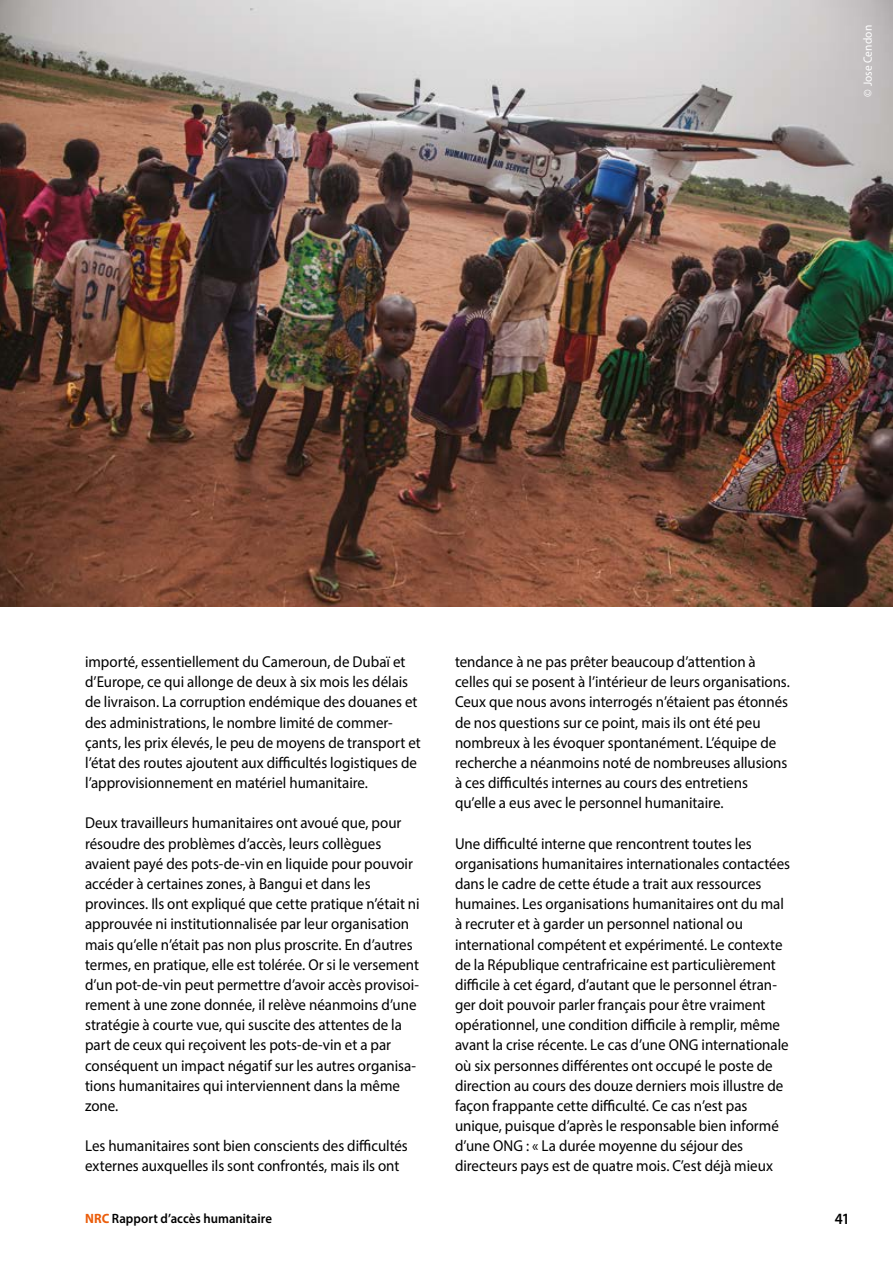
<style>
.page{position:relative;width:893px;height:1263px;background:#fff}
.page>*{position:absolute;margin:0;border:0;box-sizing:border-box;transform-origin:0 0}
.t1{font:15.75px/20.1px "Myriad Pro";letter-spacing:-.005em;color:#000;scale:.95 1}
.t2{font:600 15.75px "Myriad Pro";color:#000;scale:.95 1}
.t3{font:600 13.5px "Myriad Pro";letter-spacing:.005em;color:#000;scale:.95 1}
.t4{font:12px "Myriad Pro";letter-spacing:.01em;color:#fff;scale:.95 1}
.s1{font-weight:700;color:#eb5d0b}
</style>
<div class="page">
<img style="left:0;top:0;width:893px;height:606px">
<p class="t4" style="left:860px;top:96px;width:77px;rotate:-90deg">© Jose Cendon</p>
<p class="t1" style="left:85px;top:651px;width:355px">importé, essentiellement du Cameroun, de Dubaï et d’Europe, ce qui allonge de deux à six mois les délais de livraison. La corruption endémique des douanes et des administrations, le nombre limité de commer&shy;çants, les prix élevés, le peu de moyens de transport et l’état des routes ajoutent aux difficultés logistiques de l’approvisionnement en matériel humanitaire.</p>
<p class="t1" style="left:85px;top:813px;width:354px">Deux travailleurs humanitaires ont avoué que, pour résoudre des problèmes d’accès, leurs collègues avaient payé des pots-de-vin en liquide pour pouvoir accéder à certaines zones, à Bangui et dans les provinces. Ils ont expliqué que cette pratique n’était ni approuvée ni institutionnalisée par leur organisation mais qu’elle n’était pas non plus proscrite. En d’autres termes, en pratique, elle est tolérée. Or si le versement d’un pot-de-vin peut permettre d’avoir accès provisoi&shy;rement à une zone donnée, il relève néanmoins d’une stratégie à courte vue, qui suscite des attentes de la part de ceux qui reçoivent les pots-de-vin et a par conséquent un impact négatif sur les autres organisa&shy;tions humanitaires qui interviennent dans la même zone.</p>
<p class="t1" style="left:85px;top:1135px;width:341px">Les humanitaires sont bien conscients des difficultés externes auxquelles ils sont confrontés, mais ils ont</p>
<p class="t1" style="left:455px;top:651px;width:354px">tendance à ne pas prêter beaucoup d’attention à celles qui se posent à l’intérieur de leurs organisations.<br>Ceux que nous avons interrogés n’étaient pas étonnés de nos questions sur ce point, mais ils ont été peu nombreux à les évoquer spontanément. L’équipe de recherche a néanmoins noté de nombreuses allusions à ces difficultés internes au cours des entretiens qu’elle a eus avec le personnel humanitaire.</p>
<p class="t1" style="left:455px;top:833px;width:354px">Une difficulté interne que rencontrent toutes les organisations humanitaires internationales contactées dans le cadre de cette étude a trait aux ressources humaines. Les organisations humanitaires ont du mal à recruter et à garder un personnel national ou international compétent et expérimenté. Le contexte de la République centrafricaine est particulièrement difficile à cet égard, d’autant que le personnel étran&shy;ger doit pouvoir parler français pour être vraiment opérationnel, une condition difficile à remplir, même avant la crise récente. Le cas d’une ONG internationale où six personnes différentes ont occupé le poste de direction au cours des douze derniers mois illustre de façon frappante cette difficulté. Ce cas n’est pas unique, puisque d’après le responsable bien informé d’une ONG : « La durée moyenne du séjour des directeurs pays est de quatre mois. C’est déjà mieux</p>
<p class="t3" style="left:85px;top:1210px;width:198px"><span class="s1">NRC</span> Rapport d’accès humanitaire</p>
<p class="t2" style="left:835px;top:1209px;width:17px">41</p>
</div>
